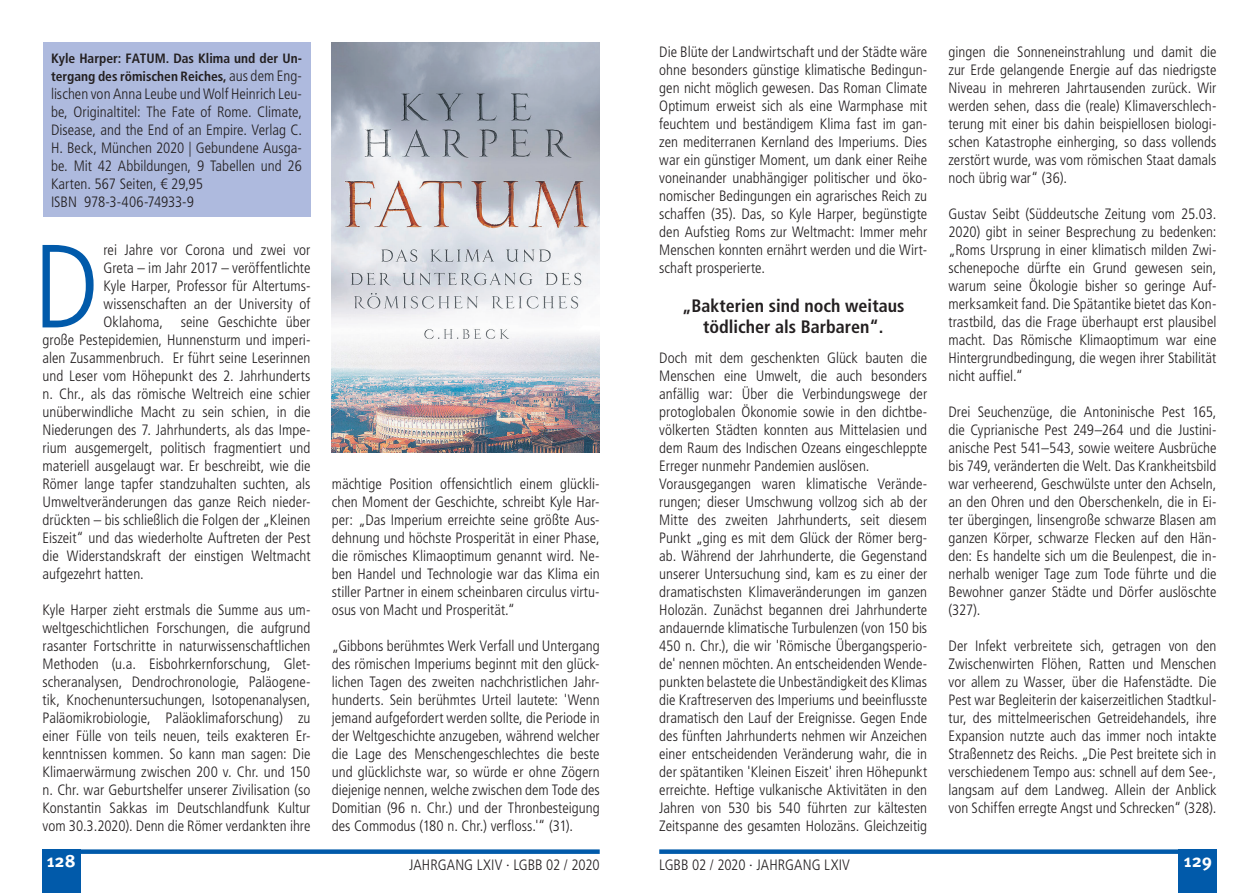
<style>
.page{position:relative;width:1259px;height:893px;background:#fff}
.page>*{position:absolute;margin:0;border:0;box-sizing:border-box;transform-origin:0 0}
.t1{font:300 condensed 118.2px "Frutiger LT Std";color:#015aaa}
.t2{font:700 condensed 18px/21px "Frutiger LT Std";color:#231f20;text-align:center}
.t3{font:700 18px "Meta OT";color:#fff}
.t4{font:300 condensed 15px/18px "Frutiger LT Std";color:#231f20;text-align:justify}
.t5{font:700 condensed 13.5px/18px "Frutiger LT Std";color:#231f20}
.s1{font-weight:300;font-size:15px}
</style>
<div class="page">
<div style="left:659px;top:849px;width:557px;height:5px;background:#015aaa"></div>
<div style="left:1178px;top:849px;width:38px;height:44px;background:#015aaa"></div>
<div style="left:43px;top:849px;width:38px;height:44px;background:#015aaa"></div>
<div style="left:43px;top:849px;width:557px;height:5px;background:#015aaa"></div>
<div style="left:43px;top:43px;width:267px;height:174px;background:#aebade"></div>
<img style="left:332px;top:43px;width:268px;height:409px">
<p class="t5" style="left:51px;top:50px;width:252px">Kyle Harper: FATUM. Das Klima und der Un&shy;tergang des römischen Reiches, <span class="s1">aus dem Eng-</span></p>
<p class="t4" style="left:51px;top:85px;width:252px;text-align:left">lischen von Anna Leube und Wolf Heinrich Leu&shy;be, Originaltitel: The Fate of Rome. Climate, Disease, and the End of an Empire. Verlag C.<br>H. Beck, München 2020 | Gebundene Ausga&shy;be. Mit 42 Abbildungen, 9 Tabellen und 26<br>Karten. 567 Seiten, € 29,95<br>ISBN 978-3-406-74933-9</p>
<h1 class="t1" style="left:33px;top:219px;width:67px">D</h1>
<p class="t4" style="left:103px;top:241px;width:208px">rei Jahre vor Corona und zwei vor</p>
<p class="t4" style="left:103px;top:259px;width:208px">Greta – im Jahr 2017 – veröffentlichte</p>
<p class="t4" style="left:103px;top:277px;width:208px">Kyle Harper, Professor für Altertums-</p>
<p class="t4" style="left:103px;top:295px;width:208px">wissenschaften an der University of</p>
<p class="t4" style="left:103px;top:313px;width:208px">Oklahoma, seine Geschichte über</p>
<p class="t4" style="left:43px;top:331px;width:269px">große Pestepidemien, Hunnensturm und imperi-</p>
<p class="t4" style="left:43px;top:349px;width:269px">alen Zusammenbruch. Er führt seine Leserinnen</p>
<p class="t4" style="left:43px;top:367px;width:269px">und Leser vom Höhepunkt des 2. Jahrhunderts</p>
<p class="t4" style="left:43px;top:385px;width:269px">n. Chr., als das römische Weltreich eine schier</p>
<p class="t4" style="left:43px;top:403px;width:269px">unüberwindliche Macht zu sein schien, in die</p>
<p class="t4" style="left:43px;top:421px;width:269px">Niederungen des 7. Jahrhunderts, als das Impe-</p>
<p class="t4" style="left:43px;top:439px;width:269px">rium ausgemergelt, politisch fragmentiert und</p>
<p class="t4" style="left:43px;top:457px;width:269px">materiell ausgelaugt war. Er beschreibt, wie die</p>
<p class="t4" style="left:43px;top:475px;width:269px">Römer lange tapfer standzuhalten suchten, als</p>
<p class="t4" style="left:43px;top:493px;width:269px">Umweltveränderungen das ganze Reich nieder-</p>
<p class="t4" style="left:43px;top:511px;width:269px">drückten – bis schließlich die Folgen der „Kleinen</p>
<p class="t4" style="left:43px;top:529px;width:269px">Eiszeit“ und das wiederholte Auftreten der Pest</p>
<p class="t4" style="left:43px;top:547px;width:269px">die Widerstandskraft der einstigen Weltmacht</p>
<p class="t4" style="left:43px;top:565px;width:103px">aufgezehrt hatten.</p>
<p class="t4" style="left:43px;top:601px;width:269px">Kyle Harper zieht erstmals die Summe aus um&shy;weltgeschichtlichen Forschungen, die aufgrund rasanter Fortschritte in naturwissenschaftlichen Methoden (u.a. Eisbohrkernforschung, Glet&shy;scheranalysen, Dendrochronologie, Paläogene&shy;tik, Knochenuntersuchungen, Isotopenanalysen, Paläomikrobiologie, Paläoklimaforschung) zu einer Fülle von teils neuen, teils exakteren Er&shy;kenntnissen kommen. So kann man sagen: Die Klimaerwärmung zwischen 200 v. Chr. und 150 n. Chr. war Geburtshelfer unserer Zivilisation (so Konstantin Sakkas im Deutschlandfunk Kultur vom 30.3.2020). Denn die Römer verdankten ihre</p>
<p class="t4" style="left:332px;top:475px;width:269px">mächtige Position offensichtlich einem glückli&shy;chen Moment der Geschichte, schreibt Kyle Har&shy;per: „Das Imperium erreichte seine größte Aus&shy;dehnung und höchste Prosperität in einer Phase, die römisches Klimaoptimum genannt wird. Ne&shy;ben Handel und Technologie war das Klima ein stiller Partner in einem scheinbaren circulus virtu&shy;osus von Macht und Prosperität.“</p>
<p class="t4" style="left:332px;top:637px;width:269px">„Gibbons berühmtes Werk Verfall und Untergang des römischen Imperiums beginnt mit den glück&shy;lichen Tagen des zweiten nachchristlichen Jahr&shy;hunderts. Sein berühmtes Urteil lautete: 'Wenn jemand aufgefordert werden sollte, die Periode in der Weltgeschichte anzugeben, während welcher die Lage des Menschengeschlechtes die beste und glücklichste war, so würde er ohne Zögern diejenige nennen, welche zwischen dem Tode des Domitian (96 n. Chr.) und der Thronbesteigung des Commodus (180 n. Chr.) verfloss.'“ (31).</p>
<p class="t4" style="left:659px;top:43px;width:269px">Die Blüte der Landwirtschaft und der Städte wäre ohne besonders günstige klimatische Bedingun&shy;gen nicht möglich gewesen. Das Roman Climate Optimum erweist sich als eine Warmphase mit feuchtem und beständigem Klima fast im gan&shy;zen mediterranen Kernland des Imperiums. Dies war ein günstiger Moment, um dank einer Reihe voneinander unabhängiger politischer und öko&shy;nomischer Bedingungen ein agrarisches Reich zu schaffen (35). Das, so Kyle Harper, begünstigte den Aufstieg Roms zur Weltmacht: Immer mehr Menschen konnten ernährt werden und die Wirt&shy;schaft prosperierte.</p>
<p class="t2" style="left:682px;top:296px;width:224px">„Bakterien sind noch weitaus tödlicher als Barbaren“.</p>
<p class="t4" style="left:659px;top:349px;width:269px;text-align:left">Doch mit dem geschenkten Glück bauten die Menschen eine Umwelt, die auch besonders anfällig war: Über die Verbindungswege der protoglobalen Ökonomie sowie in den dichtbe&shy;völkerten Städten konnten aus Mittelasien und dem Raum des Indischen Ozeans eingeschleppte Erreger nunmehr Pandemien auslösen.<br>Vorausgegangen waren klimatische Verände&shy;rungen; dieser Umschwung vollzog sich ab der Mitte des zweiten Jahrhunderts, seit diesem Punkt „ging es mit dem Glück der Römer berg&shy;ab. Während der Jahrhunderte, die Gegenstand unserer Untersuchung sind, kam es zu einer der dramatischsten Klimaveränderungen im ganzen Holozän. Zunächst begannen drei Jahrhunderte andauernde klimatische Turbulenzen (von 150 bis 450 n. Chr.), die wir 'Römische Übergangsperio&shy;de' nennen möchten. An entscheidenden Wende&shy;punkten belastete die Unbeständigkeit des Klimas die Kraftreserven des Imperiums und beeinflusste dramatisch den Lauf der Ereignisse. Gegen Ende des fünften Jahrhunderts nehmen wir Anzeichen einer entscheidenden Veränderung wahr, die in der spätantiken 'Kleinen Eiszeit' ihren Höhepunkt erreichte. Heftige vulkanische Aktivitäten in den Jahren von 530 bis 540 führten zur kältesten Zeitspanne des gesamten Holozäns. Gleichzeitig</p>
<p class="t4" style="left:948px;top:43px;width:269px">gingen die Sonneneinstrahlung und damit die zur Erde gelangende Energie auf das niedrigste Niveau in mehreren Jahrtausenden zurück. Wir werden sehen, dass die (reale) Klimaverschlech&shy;terung mit einer bis dahin beispiellosen biologi&shy;schen Katastrophe einherging, so dass vollends zerstört wurde, was vom römischen Staat damals noch übrig war“ (36).</p>
<p class="t4" style="left:948px;top:205px;width:269px">Gustav Seibt (Süddeutsche Zeitung vom 25.03.<br>2020) gibt in seiner Besprechung zu bedenken: „Roms Ursprung in einer klimatisch milden Zwi&shy;schenepoche dürfte ein Grund gewesen sein, warum seine Ökologie bisher so geringe Auf&shy;merksamkeit fand. Die Spätantike bietet das Kon&shy;trastbild, das die Frage überhaupt erst plausibel macht. Das Römische Klimaoptimum war eine Hintergrundbedingung, die wegen ihrer Stabilität nicht auffiel.“</p>
<p class="t4" style="left:948px;top:403px;width:269px">Drei Seuchenzüge, die Antoninische Pest 165, die Cyprianische Pest 249–264 und die Justini&shy;anische Pest 541–543, sowie weitere Ausbrüche bis 749, veränderten die Welt. Das Krankheitsbild war verheerend, Geschwülste unter den Achseln, an den Ohren und den Oberschenkeln, die in Ei&shy;ter übergingen, linsengroße schwarze Blasen am ganzen Körper, schwarze Flecken auf den Hän&shy;den: Es handelte sich um die Beulenpest, die in&shy;nerhalb weniger Tage zum Tode führte und die Bewohner ganzer Städte und Dörfer auslöschte (327).</p>
<p class="t4" style="left:948px;top:637px;width:269px">Der Infekt verbreitete sich, getragen von den Zwischenwirten Flöhen, Ratten und Menschen vor allem zu Wasser, über die Hafenstädte. Die Pest war Begleiterin der kaiserzeitlichen Stadtkul&shy;tur, des mittelmeerischen Getreidehandels, ihre Expansion nutzte auch das immer noch intakte Straßennetz des Reichs. „Die Pest breitete sich in verschiedenem Tempo aus: schnell auf dem See-, langsam auf dem Landweg. Allein der Anblick von Schiffen erregte Angst und Schrecken“ (328).</p>
<p class="t3" style="left:47px;top:850px;width:30px">128</p>
<p class="t4" style="left:409px;top:856px;width:192px">JAHRGANG LXIV · LGBB 02 / 2020</p>
<p class="t4" style="left:659px;top:856px;width:192px">LGBB 02 / 2020 · JAHRGANG LXIV</p>
<p class="t3" style="left:1184px;top:850px;width:30px">129</p>
</div>
